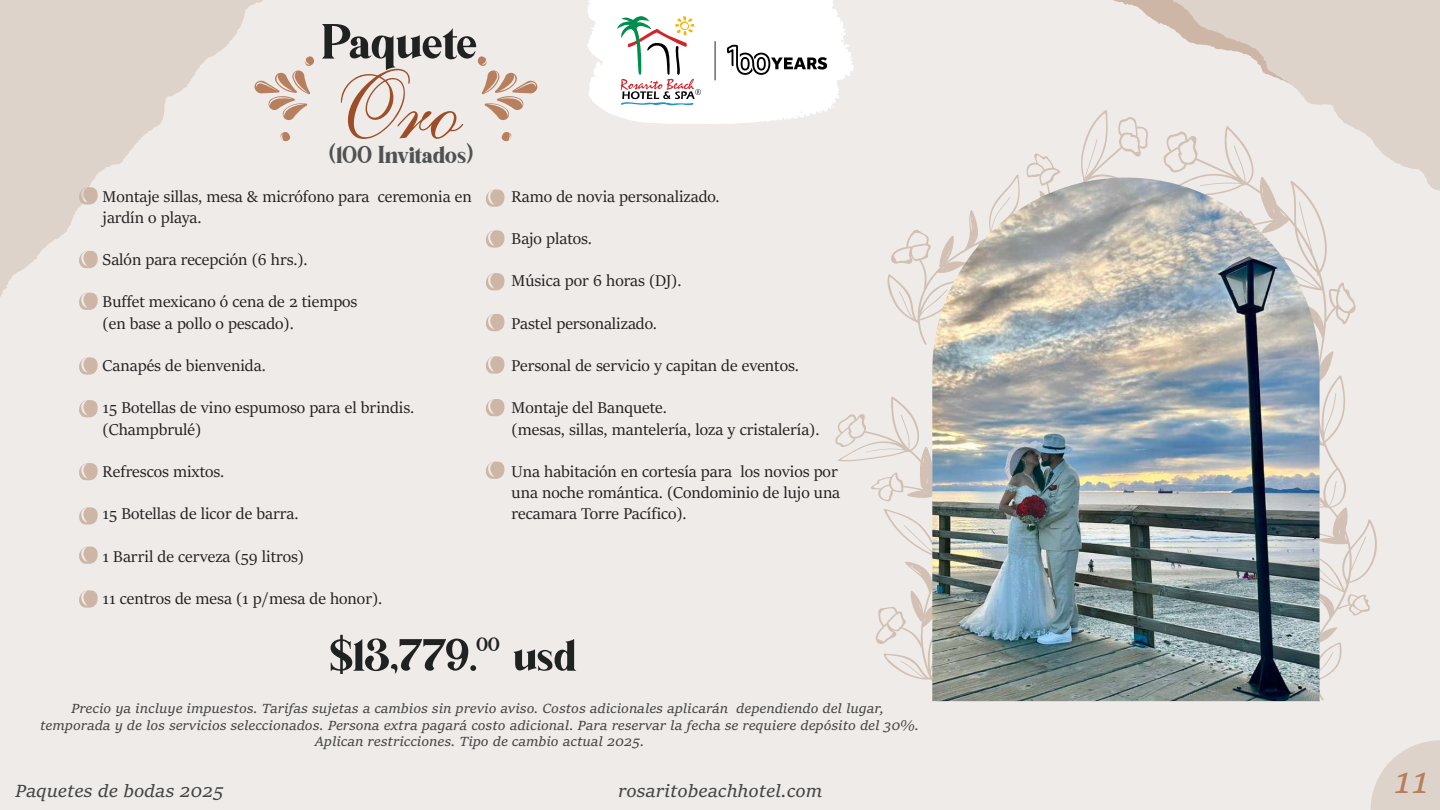
<style>
.page{position:relative;width:1440px;height:810px;background:#eeebe9}
.page>*{position:absolute;margin:0;border:0;box-sizing:border-box;transform-origin:0 0}
.t1{font:96px "English 111 Vivace BT";color:#9e4e27}
.t2{font:55.95px "Backslash";letter-spacing:-.01em;color:#202222}
.t3{font:51.3px "Backslash";color:#202222}
.t4{font:italic 38.25px "Sitka Text";color:#b87f5e}
.t5{font:27.75px "Backslash";letter-spacing:-.01em;color:#505151}
.t6{font:22.05px "Backslash";color:#202222}
.t7{font:italic 18.98px "Sitka Text";color:#444}
.t8{font:17.62px/21.1px "Sitka Text";color:#231f20}
.t9{font:italic 14.25px/16.5px "Sitka Text";color:#444;text-align:center}
</style>
<div class="page">
<svg style="left:1320px;top:217px;width:36px;height:242px"></svg>
<svg style="left:835px;top:396px;width:97px;height:285px"></svg>
<svg style="left:887px;top:110px;width:246px;height:235px"></svg>
<svg style="left:1320px;top:459px;width:57px;height:241px"></svg>
<img style="left:932px;top:178px;width:388px;height:523px">
<svg style="left:1113px;top:0;width:20px;height:174px"></svg>
<svg style="left:0;top:0;width:291px;height:297px"></svg>
<svg style="left:1133px;top:0;width:307px;height:209px"></svg>
<svg style="left:278px;top:131px;width:12px;height:11px"></svg>
<svg style="left:254px;top:56px;width:60px;height:65px"></svg>
<svg style="left:501px;top:132px;width:11px;height:10px"></svg>
<svg style="left:477px;top:56px;width:61px;height:65px"></svg>
<svg style="left:1371px;top:740px;width:69px;height:70px"></svg>
<svg style="left:78px;top:186px;width:20px;height:19px"></svg>
<svg style="left:78px;top:250px;width:20px;height:18px"></svg>
<svg style="left:78px;top:292px;width:20px;height:18px"></svg>
<svg style="left:79px;top:357px;width:19px;height:18px"></svg>
<svg style="left:79px;top:400px;width:19px;height:18px"></svg>
<svg style="left:79px;top:463px;width:19px;height:18px"></svg>
<svg style="left:79px;top:507px;width:19px;height:18px"></svg>
<svg style="left:79px;top:546px;width:19px;height:18px"></svg>
<svg style="left:79px;top:590px;width:19px;height:18px"></svg>
<svg style="left:486px;top:189px;width:19px;height:18px"></svg>
<svg style="left:486px;top:230px;width:19px;height:18px"></svg>
<svg style="left:486px;top:273px;width:19px;height:18px"></svg>
<svg style="left:486px;top:314px;width:19px;height:17px"></svg>
<svg style="left:486px;top:356px;width:19px;height:18px"></svg>
<svg style="left:486px;top:399px;width:19px;height:18px"></svg>
<svg style="left:486px;top:461px;width:19px;height:18px"></svg>
<svg style="left:587px;top:0;width:267px;height:124px;background:#efeeed"></svg>
<hr style="left:715px;top:41px;width:1px;height:39px;background:#221e20">
<h2 class="t2" style="left:322px;top:11px;width:157px">Paquete</h2>
<h1 class="t1" style="left:330px;top:48px;width:133px">Oro</h1>
<h3 class="t5" style="left:329px;top:140px;width:146px">(100 Invitados)</h3>
<p class="t8" style="left:103px;top:184px;width:371px">Montaje sillas, mesa &amp; micrófono para ceremonia en jardín o playa.</p>
<p class="t8" style="left:103px;top:248px;width:207px">Salón para recepción (6 hrs.).</p>
<p class="t8" style="left:103px;top:290px;width:256px">Buffet mexicano ó cena de 2 tiempos (en base a pollo o pescado).</p>
<p class="t8" style="left:103px;top:354px;width:165px">Canapés de bienvenida.</p>
<p class="t8" style="left:103px;top:396px;width:313px">15 Botellas de vino espumoso para el brindis. (Champbrulé)</p>
<p class="t8" style="left:103px;top:460px;width:123px">Refrescos mixtos.</p>
<p class="t8" style="left:103px;top:502px;width:197px">15 Botellas de licor de barra.</p>
<p class="t8" style="left:103px;top:544px;width:203px">1 Barril de cerveza (59 litros)</p>
<p class="t8" style="left:103px;top:587px;width:281px">11 centros de mesa (1 p/mesa de honor).</p>
<p class="t8" style="left:512px;top:184px;width:210px">Ramo de novia personalizado.</p>
<p class="t8" style="left:512px;top:227px;width:82px">Bajo platos.</p>
<p class="t8" style="left:512px;top:269px;width:171px">Música por 6 horas (DJ).</p>
<p class="t8" style="left:512px;top:311px;width:147px">Pastel personalizado.</p>
<p class="t8" style="left:512px;top:354px;width:289px">Personal de servicio y capitan de eventos.</p>
<p class="t8" style="left:512px;top:396px;width:309px">Montaje del Banquete.<br>(mesas, sillas, mantelería, loza y cristalería).</p>
<p class="t8" style="left:512px;top:460px;width:330px">Una habitación en cortesía para los novios por una noche romántica. (Condominio de lujo una recamara Torre Pacífico).</p>
<h3 class="t3" style="left:330px;top:627px;width:248px">$13,779. usd</h3>
<p class="t6" style="left:476px;top:632px;width:25px">00</p>
<p class="t9" style="left:40px;top:699px;width:880px">Precio ya incluye impuestos. Tarifas sujetas a cambios sin previo aviso. Costos adicionales aplicarán dependiendo del lugar, temporada y de los servicios seleccionados. Persona extra pagará costo adicional. Para reservar la fecha se requiere depósito del 30%.<br>Aplican restricciones. Tipo de cambio actual 2025.</p>
<p class="t7" style="left:15px;top:777px;width:210px">Paquetes de bodas 2025</p>
<p class="t7" style="left:618px;top:777px;width:205px">rosaritobeachhotel.com</p>
<h3 class="t4" style="left:1394px;top:752px;width:36px">11</h3>
</div>
